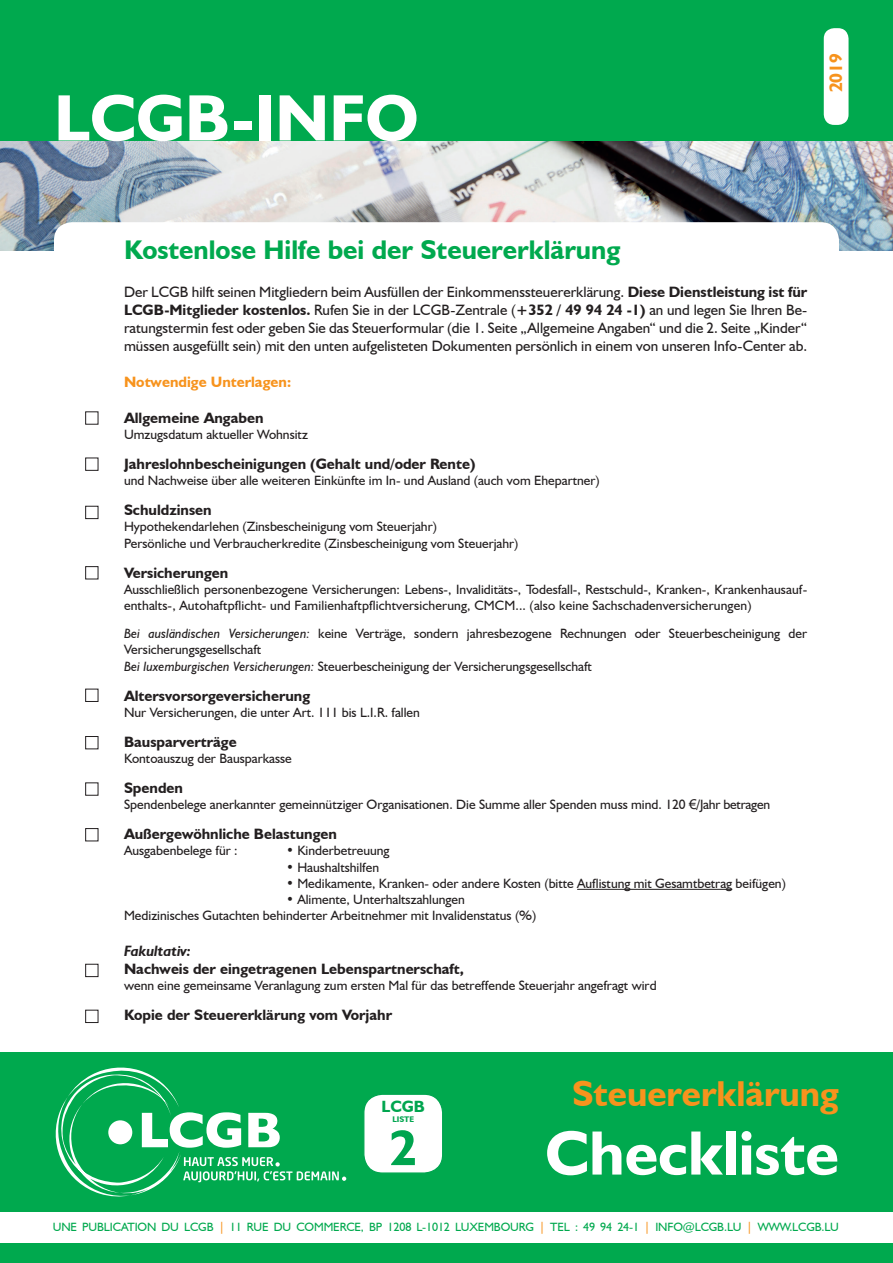
<style>
.page{position:relative;width:893px;height:1263px;background:#fff}
.page>*{position:absolute;margin:0;border:0;box-sizing:border-box;transform-origin:0 0}
.t1{font:700 66px "Humanist 521 BT";color:#fff}
.t2{font:700 63px "Humanist 521 BT";color:#fff}
.t3{font:700 50.25px "Humanist 521 BT";color:#00a54f}
.t4{font:700 36px "Humanist 521 BT";color:#f7931d}
.t5{font:700 27px "Humanist 521 BT";color:#00a94e}
.t6{font:700 18px "Humanist 521 BT";color:#f7931d}
.t7{font:700 16.35px "Humanist 521 BT";color:#00a54f}
.t8{font:15px/18px "Humanist 521 BT";color:#231f20;text-align:justify}
.t9{font:700 15px "Humanist 521 BT";color:#231f20}
.t10{font:700 15px "Humanist 521 BT";color:#f7931d}
.t11{font:italic 700 15px "Humanist 521 BT";color:#231f20}
.t12{font:13.5px/16.2px "Humanist 521 BT";color:#231f20}
.t13{font:12px "Humanist 521 BT";letter-spacing:-.01em;color:#00a94e}
.t14{font:700 8.1px "Humanist 521 BT";color:#00a54f}
.s1{font-weight:700}
.s2{font-style:italic}
.s3{font-family:"Arial"}
.s4{color:#f7931d}
</style>
<div class="page">
<img style="left:0;top:140px;width:893px;height:110px">
<div style="left:54px;top:222px;width:785px;height:93px;background:#fff;border-radius:18px"></div>
<div style="left:0;top:0;width:893px;height:140px;background:#00a94e"></div>
<div style="left:824px;top:28px;width:24px;height:97px;background:#fff;border-radius:11px"></div>
<div style="left:0;top:1052px;width:893px;height:211px;background:#00a94e"></div>
<div style="left:0;top:1212px;width:893px;height:30px;background:#fff"></div>
<hr style="left:577px;top:889px;width:155px;height:1px;background:#231f20">
<svg style="left:56px;top:1067px;width:290px;height:129px"></svg>
<div style="left:85px;top:412px;width:13px;height:12px;border:1px solid #231f20"></div>
<div style="left:85px;top:458px;width:13px;height:12px;border:1px solid #231f20"></div>
<div style="left:85px;top:506px;width:13px;height:13px;border:1px solid #231f20"></div>
<div style="left:85px;top:566px;width:13px;height:13px;border:1px solid #231f20"></div>
<div style="left:85px;top:689px;width:13px;height:13px;border:1px solid #231f20"></div>
<div style="left:85px;top:736px;width:13px;height:13px;border:1px solid #231f20"></div>
<div style="left:85px;top:783px;width:13px;height:12px;border:1px solid #231f20"></div>
<div style="left:85px;top:964px;width:13px;height:13px;border:1px solid #231f20"></div>
<div style="left:85px;top:1010px;width:13px;height:13px;border:1px solid #231f20"></div>
<div style="left:85px;top:828px;width:13px;height:13px;border:1px solid #231f20"></div>
<div style="left:364px;top:1094px;width:79px;height:79px;background:#fff;border-radius:19px"></div>
<div style="left:363px;top:1093px;width:80px;height:81px;border:1px solid #00a54f;border-radius:19px"></div>
<h1 class="t1" style="left:54px;top:77px;width:366px">LCGB-INFO</h1>
<h3 class="t6" style="left:825px;top:92px;width:41px;rotate:-90deg">2019</h3>
<h3 class="t5" style="left:124px;top:233px;width:498px">Kostenlose Hilfe bei der Steuererklärung</h3>
<p class="t8" style="left:124px;top:282px;width:685px">Der LCGB hilft seinen Mitgliedern beim Ausfüllen der Einkommenssteuererklärung. <span class="s1">Diese Dienstleistung ist für LCGB-Mitglieder kostenlos.</span> Rufen Sie in der LCGB-Zentrale (<span class="s1">+352 / 49 94 24 -1)</span> an und legen Sie Ihren Be&shy;ratungstermin fest oder geben Sie das Steuerformular (die 1. Seite „Allgemeine Angaben“ und die 2. Seite „Kinder“ müssen ausgefüllt sein) mit den unten aufgelisteten Dokumenten persönlich in einem von unseren Info-Center ab.</p>
<p class="t10" style="left:124px;top:372px;width:169px">Notwendige Unterlagen:</p>
<p class="t9" style="left:124px;top:408px;width:141px">Allgemeine Angaben</p>
<p class="t12" style="left:124px;top:426px;width:185px">Umzugsdatum aktueller Wohnsitz</p>
<p class="t9" style="left:124px;top:454px;width:353px">Jahreslohnbescheinigungen (Gehalt und/oder Rente)</p>
<p class="t12" style="left:124px;top:472px;width:477px">und Nachweise über alle weiteren Einkünfte im In- und Ausland (auch vom Ehepartner)</p>
<p class="t9" style="left:124px;top:501px;width:89px">Schuldzinsen</p>
<p class="t12" style="left:124px;top:518px;width:396px">Hypothekendarlehen (Zinsbescheinigung vom Steuerjahr)<br>Persönliche und Verbraucherkredite (Zinsbescheinigung vom Steuerjahr)</p>
<p class="t9" style="left:124px;top:563px;width:106px">Versicherungen</p>
<p class="t12" style="left:124px;top:581px;width:685px">Ausschließlich personenbezogene Versicherungen: Lebens-, Invaliditäts-, Todesfall-, Restschuld-, Kranken-, Krankenhausauf&shy;enthalts-, Autohaftpflicht- und Familienhaftpflichtversicherung, CMCM... (also keine Sachschadenversicherungen)</p>
<p class="t12" style="left:124px;top:625px;width:685px"><span class="s2">Bei ausländischen Versicherungen:</span> keine Verträge, sondern jahresbezogene Rechnungen oder Steuerbescheinigung der<br>Versicherungsgesellschaft<br><span class="s2">Bei luxemburgischen Versicherungen:</span> Steuerbescheinigung der Versicherungsgesellschaft</p>
<p class="t9" style="left:124px;top:686px;width:188px">Altersvorsorgeversicherung</p>
<p class="t12" style="left:124px;top:704px;width:297px">Nur Versicherungen, die unter Art. 111 bis L.I.R. fallen</p>
<p class="t9" style="left:124px;top:732px;width:114px">Bausparverträge</p>
<p class="t12" style="left:124px;top:750px;width:169px">Kontoauszug der Bausparkasse</p>
<p class="t9" style="left:124px;top:778px;width:60px">Spenden</p>
<p class="t12" style="left:124px;top:796px;width:648px">Spendenbelege anerkannter gemeinnütziger Organisationen. Die Summe aller Spenden muss mind. 120 <span class="s3">€</span>/Jahr betragen</p>
<p class="t9" style="left:124px;top:825px;width:214px">Außergewöhnliche Belastungen</p>
<p class="t12" style="left:124px;top:842px;width:115px">Ausgabenbelege für :</p>
<p class="t12" style="left:286px;top:842px;width:105px">• Kinderbetreuung</p>
<p class="t12" style="left:286px;top:859px;width:95px">• Haushaltshilfen</p>
<p class="t12" style="left:286px;top:875px;width:501px">• Medikamente, Kranken- oder andere Kosten (bitte Auflistung mit Gesamtbetrag beifügen)</p>
<p class="t12" style="left:124px;top:891px;width:414px;text-indent:162px">• Alimente, Unterhaltszahlungen<br>Medizinisches Gutachten behinderter Arbeitnehmer mit Invalidenstatus (%)</p>
<p class="t11" style="left:124px;top:942px;width:68px">Fakultativ:</p>
<p class="t9" style="left:124px;top:960px;width:341px">Nachweis der eingetragenen Lebenspartnerschaft,</p>
<p class="t12" style="left:124px;top:977px;width:534px">wenn eine gemeinsame Veranlagung zum ersten Mal für das betreffende Steuerjahr angefragt wird</p>
<p class="t9" style="left:124px;top:1006px;width:270px">Kopie der Steuererklärung vom Vorjahr</p>
<p class="t7" style="left:382px;top:1096px;width:45px">LCGB</p>
<p class="t14" style="left:392px;top:1114px;width:23px">LISTE</p>
<h3 class="t3" style="left:390px;top:1117px;width:29px">2</h3>
<h3 class="t4" style="left:572px;top:1071px;width:268px">Steuererklärung</h3>
<h2 class="t2" style="left:545px;top:1114px;width:295px">Checkliste</h2>
<p class="t13" style="left:53px;top:1219px;width:788px">UNE PUBLICATION DU LCGB <span class="s4">|</span> 11 RUE DU COMMERCE, BP 1208 L-1012 LUXEMBOURG <span class="s4">|</span> TEL : 49 94 24-1 <span class="s4">|</span> INFO@LCGB.LU <span class="s4">|</span> WWW.LCGB.LU</p>
</div>
